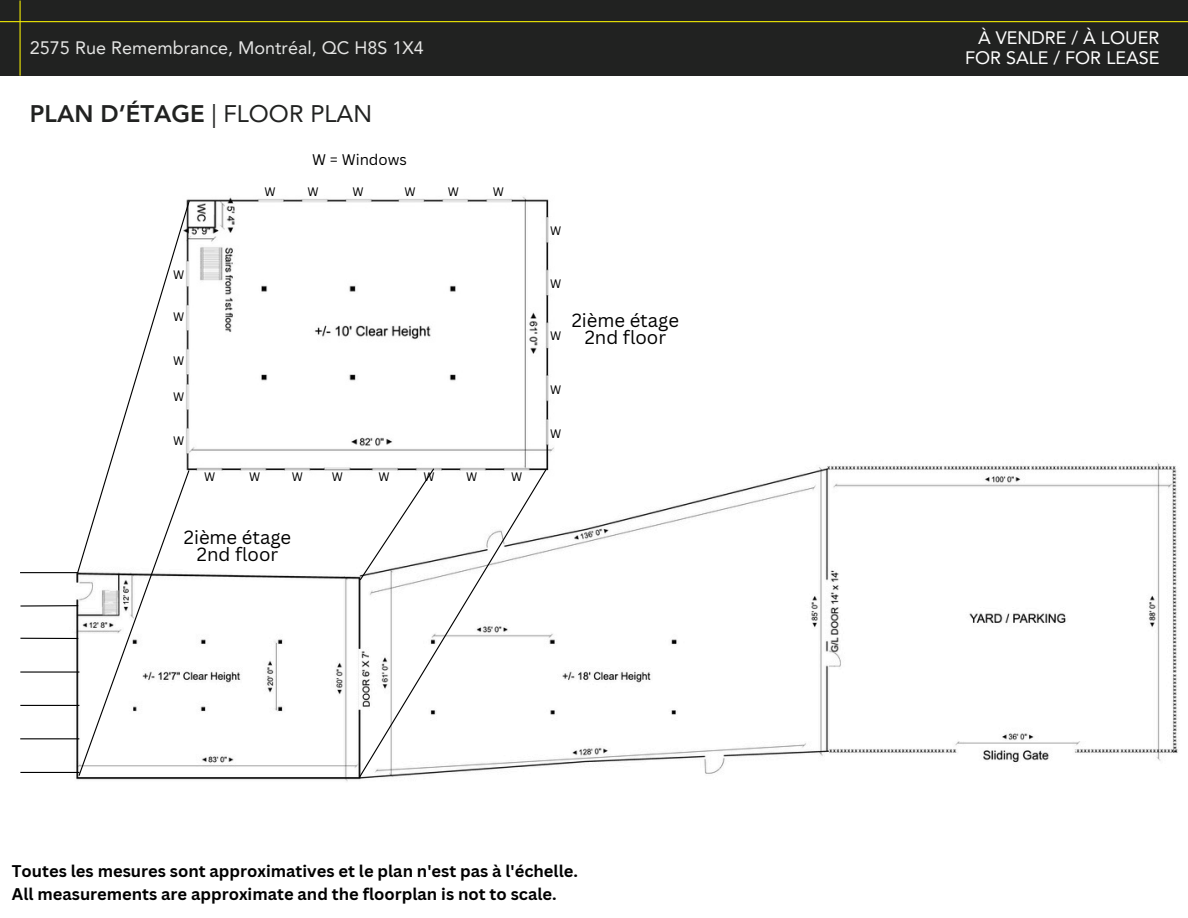
<style>
.page{position:relative;width:1188px;height:918px;background:#fff}
.page>*{position:absolute;margin:0;border:0;box-sizing:border-box;transform-origin:0 0}
.t1{font:800 24px "Avenir LT Pro";color:#212221}
.t2{font:18.6px/17px "Canva Sans";color:#000;text-align:center}
.t3{font:18px "Avenir LT Pro";color:#e5e5e4}
.t4{font:18px/20.2px "Avenir LT Pro";color:#fff;text-align:right}
.t5{font:700 16.5px/22.5px "Canva Sans";color:#000}
.t6{font:15px "Canva Sans";color:#000}
.t7{font:12px "Canva Sans";color:#000}
.s1{font-weight:400}
</style>
<div class="page">
<div style="left:0;top:0;width:1188px;height:76px;background:#212221"></div>
<hr style="left:0;top:21px;width:1188px;height:1px;background:#efe805">
<hr style="left:20px;top:1px;width:1px;height:75px;background:#efe805">
<img style="left:63px;top:462px;width:1115px;height:320px">
<img style="left:191px;top:197px;width:370px;height:286px">
<svg style="left:76px;top:199px;width:115px;height:578px"></svg>
<svg style="left:358px;top:468px;width:190px;height:311px"></svg>
<hr style="left:20px;top:572px;width:58px;height:1px;background:#000">
<hr style="left:20px;top:605px;width:58px;height:2px;background:#000">
<hr style="left:20px;top:638px;width:58px;height:1px;background:#000">
<hr style="left:20px;top:671px;width:59px;height:2px;background:#000">
<hr style="left:20px;top:705px;width:59px;height:1px;background:#000">
<hr style="left:20px;top:738px;width:59px;height:1px;background:#000">
<hr style="left:20px;top:772px;width:59px;height:1px;background:#000">
<svg style="left:359px;top:467px;width:76px;height:114px"></svg>
<p class="t3" style="left:30px;top:40px;width:395px">2575 Rue Remembrance, Montréal, QC H8S 1X4</p>
<h1 class="t1" style="left:30px;top:104px;width:344px">PLAN D’ÉTAGE <span class="s1">| FLOOR PLAN</span></h1>
<p class="t6" style="left:312px;top:149px;width:96px">W = Windows</p>
<p class="t7" style="left:265px;top:184px;width:13px">W</p>
<p class="t7" style="left:308px;top:183px;width:13px">W</p>
<p class="t7" style="left:352px;top:183px;width:13px">W</p>
<p class="t7" style="left:405px;top:184px;width:13px">W</p>
<p class="t7" style="left:448px;top:183px;width:13px">W</p>
<p class="t7" style="left:493px;top:183px;width:13px">W</p>
<p class="t7" style="left:173px;top:266px;width:13px">W</p>
<p class="t7" style="left:173px;top:308px;width:13px">W</p>
<p class="t7" style="left:173px;top:352px;width:13px">W</p>
<p class="t7" style="left:173px;top:388px;width:13px">W</p>
<p class="t7" style="left:173px;top:432px;width:13px">W</p>
<p class="t7" style="left:204px;top:468px;width:13px">W</p>
<h3 class="t7" style="left:249px;top:468px;width:13px">W</h3>
<p class="t7" style="left:292px;top:468px;width:13px">W</p>
<p class="t7" style="left:332px;top:468px;width:13px">W</p>
<p class="t7" style="left:379px;top:468px;width:13px">W</p>
<h3 class="t7" style="left:424px;top:468px;width:13px">W</h3>
<p class="t7" style="left:466px;top:468px;width:13px">W</p>
<p class="t7" style="left:511px;top:468px;width:13px">W</p>
<h4 class="t2" style="left:184px;top:528px;width:109px">2ième étage<br>2nd floor</h4>
<p class="t7" style="left:550px;top:222px;width:13px">W</p>
<p class="t7" style="left:550px;top:275px;width:13px">W</p>
<p class="t7" style="left:550px;top:327px;width:13px">W</p>
<p class="t2" style="left:572px;top:311px;width:109px">2ième étage<br>2nd floor</p>
<p class="t7" style="left:550px;top:381px;width:13px">W</p>
<p class="t7" style="left:550px;top:425px;width:13px">W</p>
<p class="t5" style="left:12px;top:860px;width:568px">Toutes les mesures sont approximatives et le plan n'est pas à l'échelle.<br>All measurements are approximate and the floorplan is not to scale.</p>
<p class="t4" style="left:965px;top:29px;width:196px">À VENDRE / À LOUER<br>FOR SALE / FOR LEASE</p>
</div>
